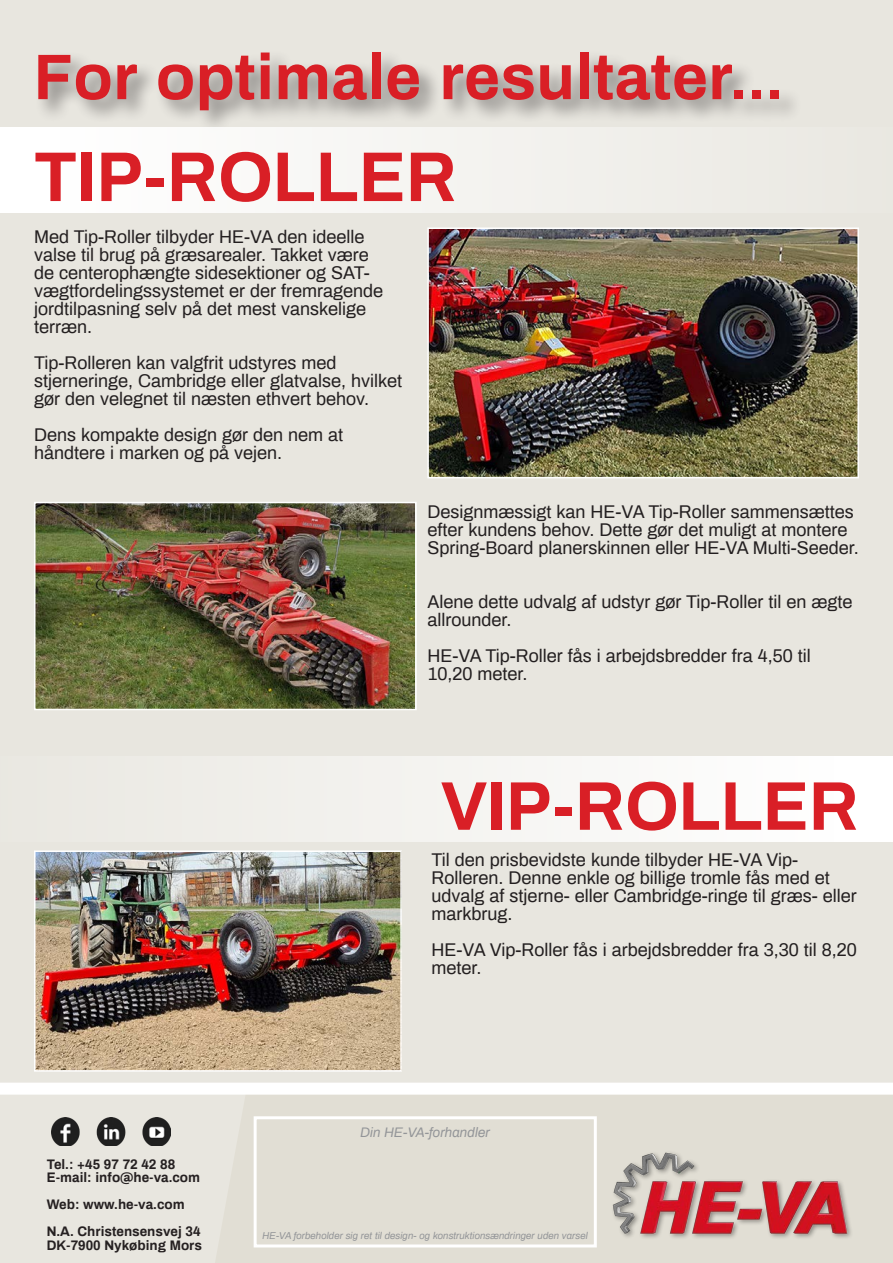
<style>
.page{position:relative;width:893px;height:1263px;background:#e8e6df}
.page>*{position:absolute;margin:0;border:0;box-sizing:border-box;transform-origin:0 0}
.t1{font:700 70.5px "Archivo";color:#d91f26}
.t2{font:700 69px "Archivo";color:#d91f26}
.t3{font:700 64.5px "Archivo";color:#d91f26}
.t4{font:18px/18px "Archivo";color:#231f20}
.t5{font:700 13.5px "Archivo";color:#252021}
.t6{font:italic 13.5px "Archivo";color:#939598}
.t7{font:italic 9.75px "Archivo";color:#939598}
</style>
<div class="page">
<div style="left:215px;top:1095px;width:678px;height:168px;background:#e1ded4"></div>
<img style="left:51px;top:1117px;width:120px;height:29px">
<img style="left:605px;top:1149px;width:252px;height:95px">
<div style="left:35px;top:49px;width:768px;height:85px;background:#231f20;opacity:.5"></div>
<div style="left:0;top:128px;width:893px;height:85px;background:linear-gradient(to right,#fff,#e9e8e1)"></div>
<div style="left:0;top:757px;width:893px;height:85px;background:linear-gradient(to right,#e9e8e1,#fff)"></div>
<img style="left:430px;top:230px;width:426px;height:245px">
<div style="left:427px;top:227px;width:432px;height:251px;border:2px solid #fff"></div>
<img style="left:37px;top:853px;width:362px;height:215px">
<div style="left:34px;top:850px;width:368px;height:221px;border:2px solid #fff"></div>
<img style="left:37px;top:505px;width:377px;height:202px">
<div style="left:34px;top:502px;width:383px;height:208px;border:2px solid #fff"></div>
<div style="left:0;top:1083px;width:893px;height:12px;background:#fff"></div>
<div style="left:254px;top:1116px;width:343px;height:131px;border:3px solid #fff"></div>
<p class="t3" style="left:34px;top:32px;width:751px">For optimale resultater...</p>
<p class="t1" style="left:34px;top:128px;width:424px">TIP-ROLLER</p>
<p class="t4" style="left:34px;top:227px;width:351px">Med Tip-Roller tilbyder HE-VA den ideelle valse til brug på græsarealer. Takket være de centerophængte sidesektioner og SAT&shy;vægtfordelingssystemet er der fremragende jordtilpasning selv på det mest vanskelige terræn.</p>
<p class="t4" style="left:34px;top:353px;width:370px">Tip-Rolleren kan valgfrit udstyres med stjerneringe, Cambridge eller glatvalse, hvilket gør den velegnet til næsten ethvert behov.</p>
<p class="t4" style="left:34px;top:425px;width:311px">Dens kompakte design gør den nem at håndtere i marken og på vejen.</p>
<p class="t4" style="left:427px;top:501px;width:433px">Designmæssigt kan HE-VA Tip-Roller sammensættes efter kundens behov. Dette gør det muligt at montere<br>Spring-Board planerskinnen eller HE-VA Multi-Seeder.</p>
<p class="t4" style="left:427px;top:591px;width:427px">Alene dette udvalg af udstyr gør Tip-Roller til en ægte allrounder.</p>
<p class="t4" style="left:427px;top:645px;width:385px">HE-VA Tip-Roller fås i arbejdsbredder fra 4,50 til<br>10,20 meter.</p>
<p class="t2" style="left:441px;top:758px;width:419px">VIP-ROLLER</p>
<p class="t4" style="left:432px;top:850px;width:427px">Til den prisbevidste kunde tilbyder HE-VA Vip-Rolleren. Denne enkle og billige tromle fås med et udvalg af stjerne- eller Cambridge-ringe til græs- eller markbrug.</p>
<p class="t4" style="left:432px;top:940px;width:427px">HE-VA Vip-Roller fås i arbejdsbredder fra 3,30 til 8,20 meter.</p>
<p class="t5" style="left:47px;top:1154px;width:130px">Tel.: +45 97 72 42 88</p>
<p class="t5" style="left:47px;top:1168px;width:155px">E-mail: info@he-va.com</p>
<p class="t5" style="left:47px;top:1195px;width:140px">Web: www.he-va.com</p>
<p class="t5" style="left:47px;top:1222px;width:155px">N.A. Christensensvej 34</p>
<p class="t5" style="left:47px;top:1235px;width:157px">DK-7900 Nykøbing Mors</p>
<p class="t6" style="left:360px;top:1123px;width:131px">Din HE-VA-forhandler</p>
<p class="t7" style="left:262px;top:1229px;width:327px">HE-VA forbeholder sig ret til design- og konstruktionsændringer uden varsel</p>
</div>
